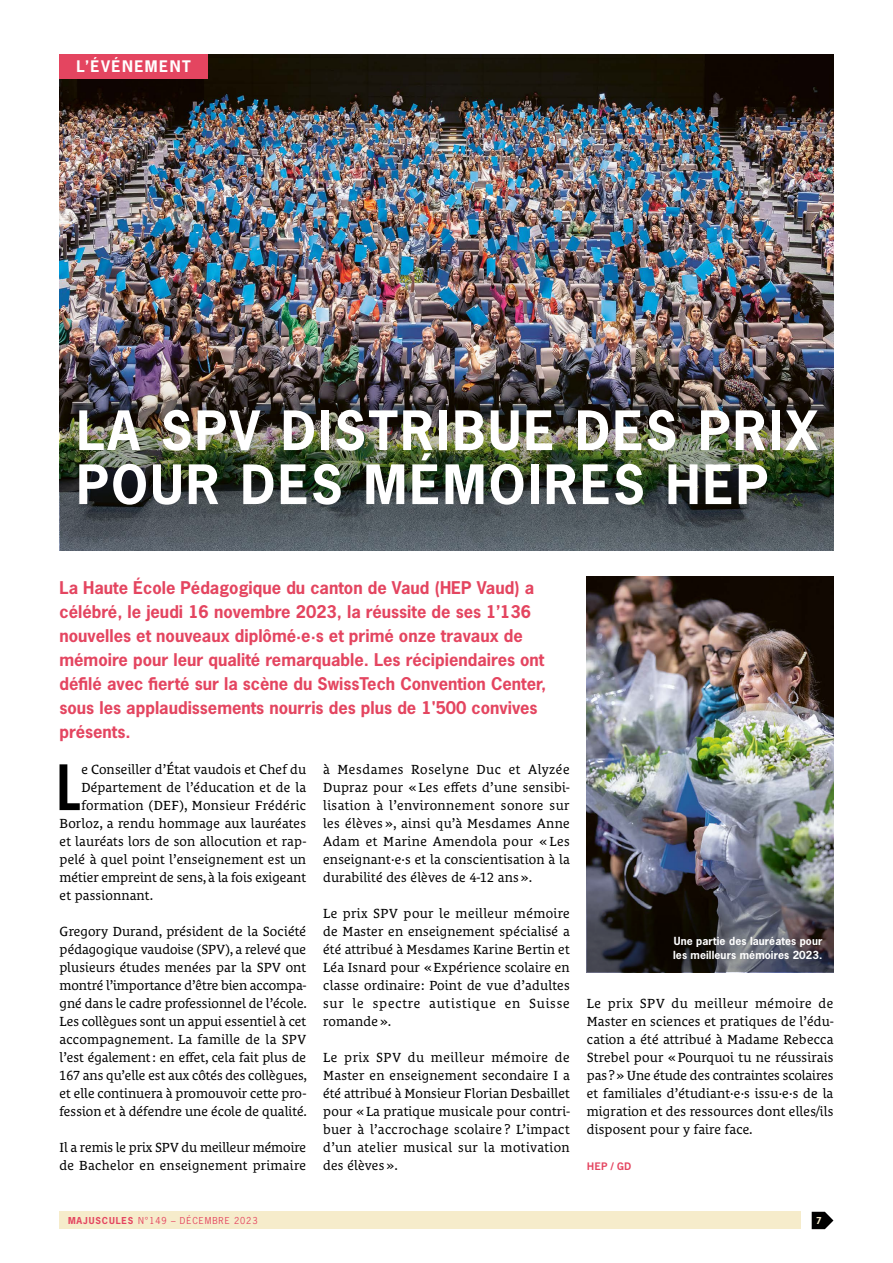
<style>
.page{position:relative;width:893px;height:1263px;background:#fff}
.page>*{position:absolute;margin:0;border:0;box-sizing:border-box;transform-origin:0 0}
.t1{font:63.3px "Trade Gothic LT Pro Bd Cn 20";color:#000}
.t2{font:700 51px/54px "News Gothic Std";letter-spacing:.05em;color:#fff}
.t3{font:700 16.5px/24px "News Gothic Std";color:#e44560}
.t4{font:700 15px "News Gothic Std";letter-spacing:.1em;color:#fff}
.t5{font:13.5px/18px "Le Monde Courrier Std";letter-spacing:.01em;color:#000;text-align:justify}
.t6{font:700 10.5px/13.5px "News Gothic Std";letter-spacing:.01em;color:#fff}
.t7{font:10.5px "Trade Gothic LT Pro Bd 2";color:#e44560}
.t8{font:9px "News Gothic Std";letter-spacing:.1em;color:#e44560}
.t9{font:700 9px "News Gothic Std";color:#f6eccb}
.s1{font-weight:700}
</style>
<div class="page">
<svg style="left:812px;top:1212px;width:21px;height:17px"></svg>
<div style="left:60px;top:1212px;width:741px;height:17px;background:#f6eccb"></div>
<img style="left:60px;top:54px;width:773px;height:234px">
<div style="left:60px;top:54px;width:148px;height:24px;background:#e44560"></div>
<img style="left:60px;top:288px;width:773px;height:262px">
<img style="left:587px;top:576px;width:246px;height:262px">
<img style="left:587px;top:838px;width:246px;height:134px">
<p class="t4" style="left:77px;top:56px;width:116px">L’ÉVÉNEMENT</p>
<h2 class="t2" style="left:77px;top:403px;width:743px">LA SPV DISTRIBUE DES PRIX<br>POUR DES MÉMOIRES HEP</h2>
<p class="t3" style="left:60px;top:575px;width:488px">La Haute École Pédagogique du canton de Vaud (HEP Vaud) a célébré, le jeudi 16 novembre 2023, la réussite de ses 1’136 nouvelles et nouveaux diplômé·e·s et primé onze travaux de mémoire pour leur qualité remarquable. Les récipiendaires ont défilé avec fierté sur la scène du SwissTech Convention Center, sous les applaudissements nourris des plus de 1'500 convives présents.</p>
<h1 class="t1" style="left:56px;top:749px;width:26px">L</h1>
<p class="t5" style="left:81px;top:760px;width:226px">e Conseiller d’État vaudois et Chef du</p>
<p class="t5" style="left:81px;top:778px;width:226px">Département de l’éducation et de la</p>
<p class="t5" style="left:81px;top:796px;width:226px">formation (DEF), Monsieur Frédéric</p>
<p class="t5" style="left:60px;top:814px;width:248px">Borloz, a rendu hommage aux lauréates</p>
<p class="t5" style="left:60px;top:832px;width:248px">et lauréats lors de son allocution et rap-</p>
<p class="t5" style="left:60px;top:850px;width:248px">pelé à quel point l’enseignement est un</p>
<p class="t5" style="left:60px;top:868px;width:248px">métier empreint de sens, à la fois exigeant</p>
<p class="t5" style="left:60px;top:886px;width:95px">et passionnant.</p>
<p class="t5" style="left:60px;top:922px;width:249px">Gregory Durand, président de la Société pédagogique vaudoise (SPV), a relevé que plusieurs études menées par la SPV ont montré l’importance d’être bien accompa&shy;gné dans le cadre professionnel de l’école.<br>Les collègues sont un appui essentiel à cet accompagnement. La famille de la SPV l’est également : en effet, cela fait plus de 167 ans qu’elle est aux côtés des collègues, et elle continuera à promouvoir cette pro&shy;fession et à défendre une école de qualité.</p>
<p class="t5" style="left:60px;top:1138px;width:248px">Il a remis le prix SPV du meilleur mémoire de Bachelor en enseignement primaire</p>
<p class="t5" style="left:323px;top:760px;width:248px">à Mesdames Roselyne Duc et Alyzée Dupraz pour « Les effets d’une sensibi&shy;lisation à l’environnement sonore sur les élèves », ainsi qu’à Mesdames Anne Adam et Marine Amendola pour « Les enseignant·e·s et la conscientisation à la durabilité des élèves de 4-12 ans».</p>
<p class="t5" style="left:323px;top:904px;width:248px">Le prix SPV pour le meilleur mémoire de Master en enseignement spécialisé a été attribué à Mesdames Karine Bertin et Léa Isnard pour «Expérience scolaire en classe ordinaire: Point de vue d’adultes sur le spectre autistique en Suisse romande ».</p>
<p class="t5" style="left:323px;top:1048px;width:248px">Le prix SPV du meilleur mémoire de Master en enseignement secondaire I a été attribué à Monsieur Florian Desbaillet pour « La pratique musicale pour contri&shy;buer à l’accrochage scolaire ? L’impact d’un atelier musical sur la motivation des élèves ».</p>
<p class="t6" style="left:673px;top:934px;width:151px">Une partie des lauréates pour les meilleurs mémoires 2023.</p>
<p class="t5" style="left:587px;top:994px;width:248px">Le prix SPV du meilleur mémoire de Master en sciences et pratiques de l’édu&shy;cation a été attribué à Madame Rebecca Strebel pour «Pourquoi tu ne réussirais pas ?» Une étude des contraintes scolaires et familiales d’étudiant·e·s issu·e·s de la migration et des ressources dont elles/ils disposent pour y faire face.</p>
<p class="t7" style="left:587px;top:1160px;width:46px">HEP / GD</p>
<p class="t8" style="left:68px;top:1215px;width:191px"><span class="s1">MAJUSCULES</span> N°149 – DÉCEMBRE 2023</p>
<p class="t9" style="left:816px;top:1215px;width:7px">7</p>
</div>
